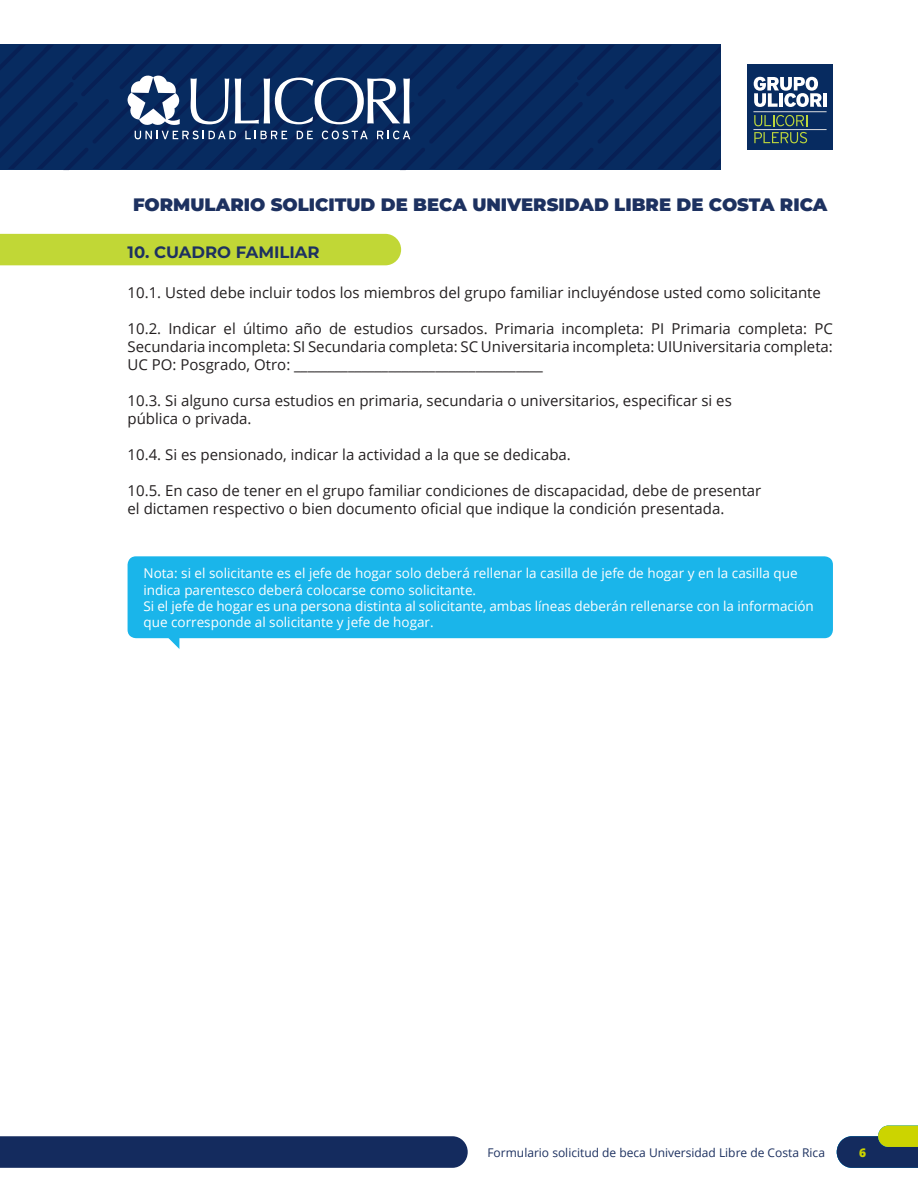
<style>
.page{position:relative;width:918px;height:1188px;background:#fff}
.page>*{position:absolute;margin:0;border:0;box-sizing:border-box;transform-origin:0 0}
.t1{font:900 18px "Montserrat";color:#1d3160}
.t2{font:700 16.5px "Montserrat";color:#1d3160}
.t3{font:15px/18px "Open Sans";color:#231f20}
.t4{font:13.5px/16.2px "Open Sans";color:#fff}
.t5{font:12px "Open Sans";color:#1d3160}
.t6{font:800 12px "Open Sans";color:#ccd400}
</style>
<div class="page">
<div style="left:0;top:1136px;width:468px;height:32px;background:#142b5e"></div>
<svg style="left:837px;top:1126px;width:81px;height:42px;background:#627362"></svg>
<div style="left:0;top:234px;width:401px;height:31px;background:#c1d736"></div>
<div style="left:128px;top:556px;width:705px;height:82px;background:#1ab5ea;border-radius:9px"></div>
<svg style="left:168px;top:638px;width:11px;height:11px"></svg>
<div style="left:748px;top:65px;width:85px;height:85px;background:#072b60"></div>
<svg style="left:754px;top:77px;width:68px;height:30px"></svg>
<hr style="left:753px;top:111px;width:74px;height:1px;background:#dddee0">
<hr style="left:753px;top:129px;width:74px;height:1px;background:#dddee0">
<svg style="left:0;top:45px;width:721px;height:125px;background:#143466"></svg>
<hr style="left:779px;top:93px;width:4px;height:14px;background:#fff">
<svg style="left:754px;top:132px;width:53px;height:11px"></svg>
<svg style="left:754px;top:115px;width:53px;height:11px"></svg>
<hr style="left:823px;top:93px;width:4px;height:14px;background:#fff">
<p class="t1" style="left:133px;top:191px;width:696px">FORMULARIO SOLICITUD DE BECA UNIVERSIDAD LIBRE DE COSTA RICA</p>
<p class="t2" style="left:128px;top:240px;width:194px">10. CUADRO FAMILIAR</p>
<p class="t3" style="left:128px;top:283px;width:695px">10.1. Usted debe incluir todos los miembros del grupo familiar incluyéndose usted como solicitante</p>
<p class="t3" style="left:128px;top:319px;width:707px;text-align:justify">10.2. Indicar el último año de estudios cursados. Primaria incompleta: PI Primaria completa: PC Secundaria incompleta: SI Secundaria completa: SC Universitaria incompleta: UIUniversitaria completa:<br>UC PO: Posgrado, Otro: _____________________________________</p>
<p class="t3" style="left:128px;top:391px;width:606px">10.3. Si alguno cursa estudios en primaria, secundaria o universitarios, especificar si es pública o privada.</p>
<p class="t3" style="left:128px;top:445px;width:445px">10.4. Si es pensionado, indicar la actividad a la que se dedicaba.</p>
<p class="t3" style="left:128px;top:481px;width:635px">10.5. En caso de tener en el grupo familiar condiciones de discapacidad, debe de presentar el dictamen respectivo o bien documento oficial que indique la condición presentada.</p>
<p class="t4" style="left:144px;top:565px;width:672px">Nota: si el solicitante es el jefe de hogar solo deberá rellenar la casilla de jefe de hogar y en la casilla que indica parentesco deberá colocarse como solicitante.<br>Si el jefe de hogar es una persona distinta al solicitante, ambas líneas deberán rellenarse con la información que corresponde al solicitante y jefe de hogar.</p>
<p class="t5" style="left:487px;top:1144px;width:339px">Formulario solicitud de beca Universidad Libre de Costa Rica</p>
<p class="t6" style="left:859px;top:1143px;width:9px">6</p>
</div>
